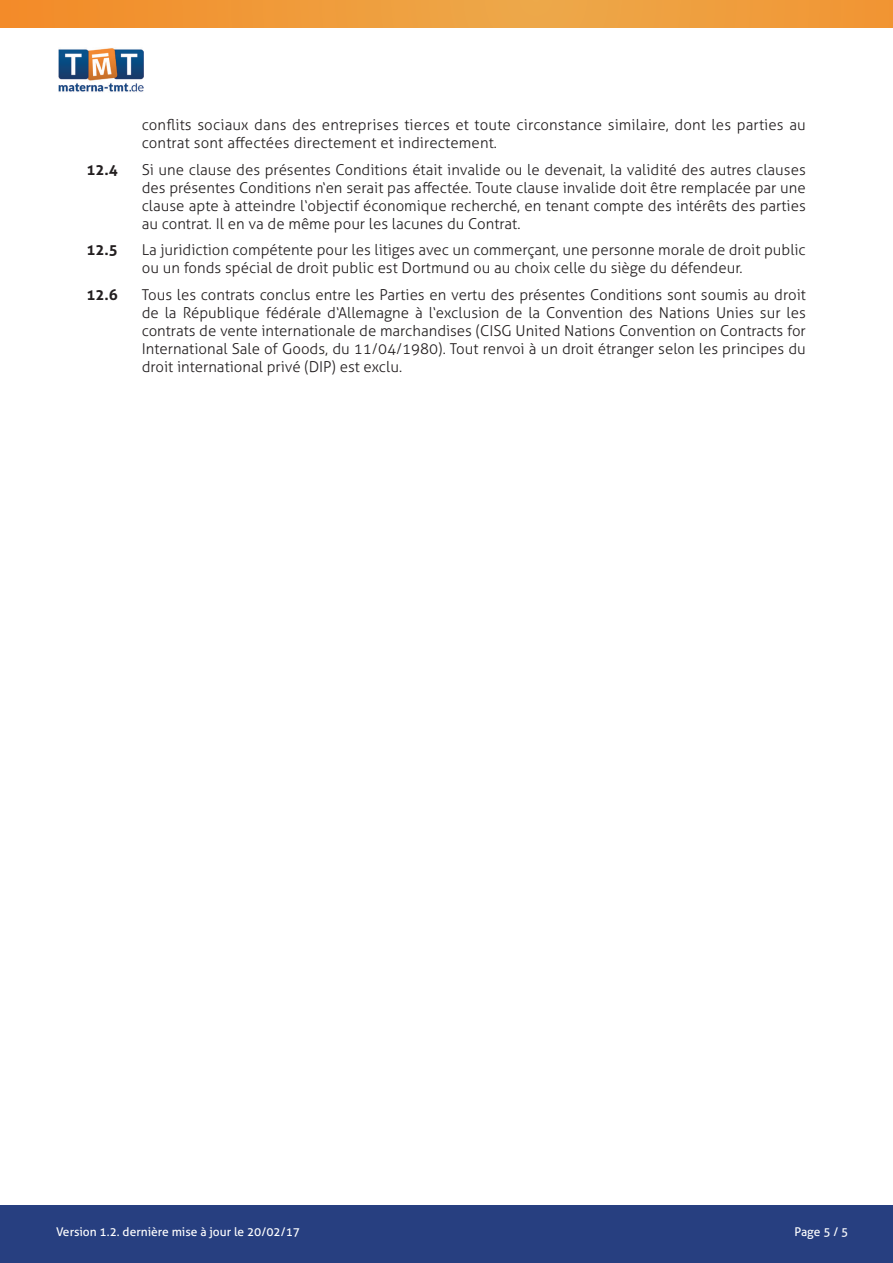
<style>
.page{position:relative;width:893px;height:1263px;background:#fff}
.page>*{position:absolute;margin:0;border:0;box-sizing:border-box;transform-origin:0 0}
.t1{font:300 15px/18px "Aller";color:#231f20}
.t2{font:700 15px "Aller";color:#231f20}
.t3{font:12px "Aller";color:#fff}
</style>
<div class="page">
<div style="left:0;top:1205px;width:893px;height:58px;background:#273f80"></div>
<svg style="left:0;top:0;width:893px;height:28px;background:#ef9b3a"></svg>
<img style="left:59px;top:48px;width:84px;height:44px">
<p class="t1" style="left:142px;top:116px;width:666px">conflits sociaux dans des entreprises tierces et toute circonstance similaire, dont les parties au contrat sont affectées directement et indirectement.</p>
<p class="t2" style="left:86px;top:160px;width:33px">12.4</p>
<p class="t1" style="left:142px;top:160px;width:666px;text-align:justify">Si une clause des présentes Conditions était invalide ou le devenait, la validité des autres clauses des présentes Conditions n‘en serait pas affectée. Toute clause invalide doit être remplacée par une clause apte à atteindre l‘objectif économique recherché, en tenant compte des intérêts des parties au contrat. Il en va de même pour les lacunes du Contrat.</p>
<p class="t2" style="left:86px;top:241px;width:33px">12.5</p>
<p class="t1" style="left:142px;top:241px;width:666px">La juridiction compétente pour les litiges avec un commerçant, une personne morale de droit public ou un fonds spécial de droit public est Dortmund ou au choix celle du siège du défendeur.</p>
<p class="t2" style="left:86px;top:285px;width:33px">12.6</p>
<p class="t1" style="left:142px;top:285px;width:666px;text-align:justify">Tous les contrats conclus entre les Parties en vertu des présentes Conditions sont soumis au droit de la République fédérale d‘Allemagne à l‘exclusion de la Convention des Nations Unies sur les contrats de vente internationale de marchandises (CISG United Nations Convention on Contracts for International Sale of Goods, du 11/04/1980). Tout renvoi à un droit étranger selon les principes du droit international privé (DIP) est exclu.</p>
<p class="t3" style="left:56px;top:1225px;width:246px">Version 1.2. dernière mise à jour le 20/02/17</p>
<p class="t3" style="left:794px;top:1224px;width:55px">Page 5 / 5</p>
</div>
